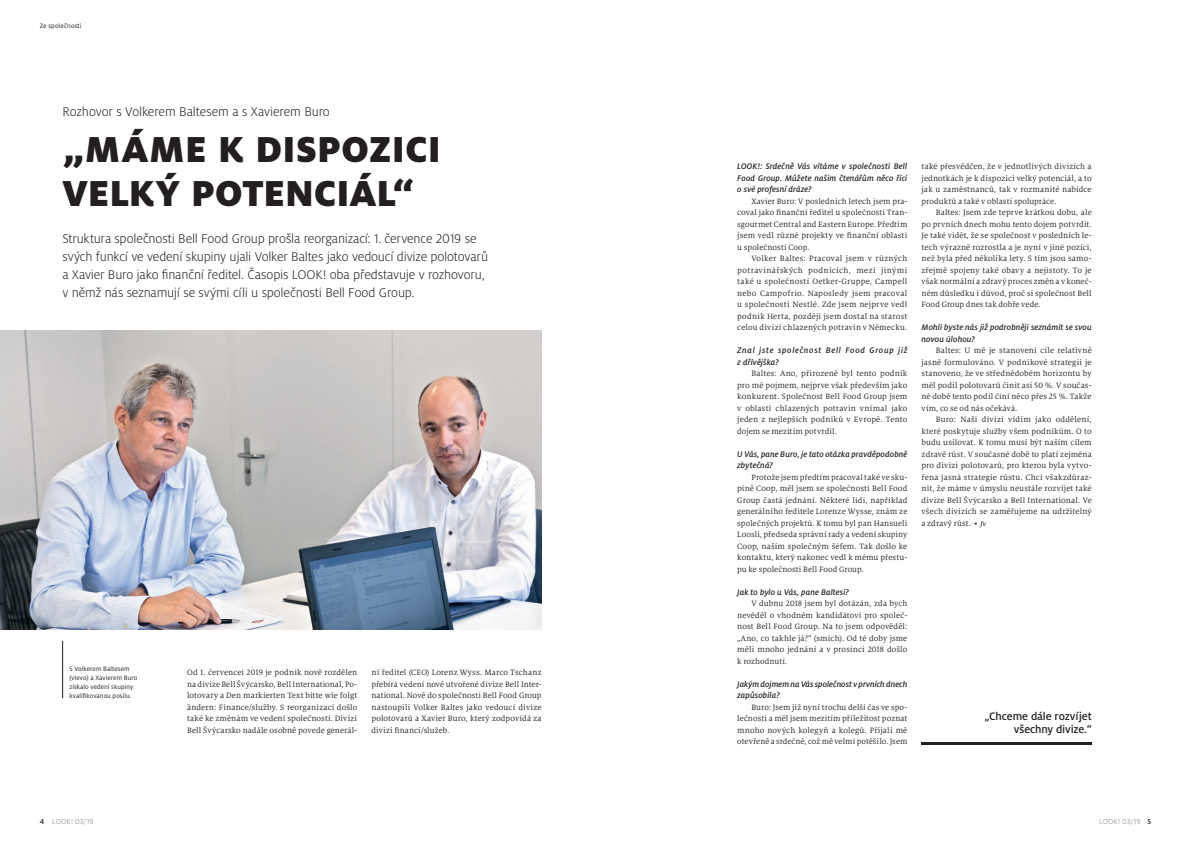
<style>
.page{position:relative;width:1191px;height:842px;background:#fff}
.page>*{position:absolute;margin:0;border:0;box-sizing:border-box;transform-origin:0 0}
.t1{font:900 40px/44px "Milo Pro";letter-spacing:.005em;color:#231f20}
.t2{font:300 14px/18px "Milo Pro";letter-spacing:-.01em;color:#231f20}
.t3{font:500 12px/12.5px "Milo Pro";letter-spacing:-.01em;color:#231f20;text-align:right}
.t4{font:italic 500 9px/11.5px "Milo Pro";letter-spacing:.01em;color:#231f20}
.t5{font:italic 500 9px/11.5px "Milo Pro";letter-spacing:.07em;color:#231f20}
.t6{font:8.5px/11.5px "Milo Serif Pro";letter-spacing:.015em;color:#231f20;text-align:justify}
.t7{font:300 8px "Milo Pro";letter-spacing:.01em;color:#808285}
.t8{font:7px/9px "Milo Pro";letter-spacing:.01em;color:#231f20}
.s1{font-weight:500;color:#231f20}
.s2{font-weight:500;font-style:italic;font-size:7px}
</style>
<div class="page">
<img style="left:0;top:330px;width:541px;height:299px">
<hr style="left:62px;top:641px;width:1px;height:57px;background:#231f20">
<hr style="left:921px;top:742px;width:170px;height:2px;background:#231f20">
<p class="t8" style="left:40px;top:22px;width:43px">Ze společnosti</p>
<h2 class="t2" style="left:62px;top:103px;width:269px">Rozhovor s Volkerem Baltesem a s Xavierem Buro</h2>
<h1 class="t1" style="left:62px;top:127px;width:380px">„MÁME K DISPOZICI<br>VELKÝ POTENCIÁL“</h1>
<p class="t2" style="left:62px;top:229px;width:427px">Struktura společnosti Bell Food Group prošla reorganizací: 1. července 2019 se svých funkcí ve vedení skupiny ujali Volker Baltes jako vedoucí divize polotovarů a Xavier Buro jako finanční ředitel. Časopis LOOK! oba představuje v rozhovoru, v němž nás seznamují se svými cíli u společnosti Bell Food Group.</p>
<p class="t8" style="left:69px;top:664px;width:69px">S Volkerem Baltesem (vlevo) a Xavierem Buro získalo vedení skupiny kvalifikovanou posilu.</p>
<p class="t7" style="left:40px;top:817px;width:55px"><span class="s1">4</span> LOOK! 03/19</p>
<p class="t6" style="left:187px;top:667px;width:172px">Od 1. červencei 2019 je podnik nově rozdělen na divize Bell Švýcarsko, Bell International, Po&shy;lotovary a Den markierten Text bitte wie folgt ändern: Finance/služby. S reorganizací došlo také ke změnám ve vedení společnosti. Divizi Bell Švýcarsko nadále osobně povede generál-</p>
<p class="t6" style="left:371px;top:667px;width:172px">ní ředitel (CEO) Lorenz Wyss. Marco Tschanz přebírá vedení nově utvořené divize Bell Inter&shy;national. Nově do společnosti Bell Food Group nastoupili Volker Baltes jako vedoucí divize polotovarů a Xavier Buro, který zodpovídá za divizi financí/služeb.</p>
<p class="t4" style="left:737px;top:161px;width:172px;text-align:justify">LOOK!: Srdečně Vás vítáme v společnosti Bell Food Group. Můžete našim čtenářům něco říci o své profesní dráze?</p>
<p class="t6" style="left:737px;top:195px;width:172px;text-indent:14px">Xavier Buro: V posledních letech jsem pra&shy;coval jako finanční ředitel u společnosti Tran&shy;sgourmet Central and Eastern Europe. Předtím jsem vedl různé projekty ve finanční oblasti u společnosti Coop.</p>
<p class="t6" style="left:737px;top:253px;width:172px;text-indent:14px">Volker Baltes: Pracoval jsem v různých potravinářských podnicích, mezi jinými také u společností Oetker-Gruppe, Campell nebo Campofrio. Naposledy jsem pracoval u společnosti Nestlé. Zde jsem nejprve vedl podnik Herta, později jsem dostal na starost celou divizi chlazených potravin v Německu.</p>
<p class="t5" style="left:737px;top:345px;width:172px">Znal jste společnost Bell Food Group již z dřívějška?</p>
<p class="t6" style="left:737px;top:368px;width:172px;text-indent:14px">Baltes: Ano, přirozeně byl tento podnik pro mě pojmem, nejprve však především jako konkurent. Společnost Bell Food Group jsem v oblasti chlazených potravin vnímal jako jeden z nejlepších podniků v Evropě. Tento dojem se mezitím potvrdil.</p>
<p class="t4" style="left:737px;top:448px;width:172px">U Vás, pane Buro, je tato otázka pravděpodobně zbytečná?</p>
<p class="t6" style="left:737px;top:471px;width:172px;text-indent:14px">Protože jsem předtím pracoval také ve sku&shy;pině Coop, měl jsem se společností Bell Food Group častá jednání. Některé lidi, například generálního ředitele Lorenze Wysse, znám ze společných projektů. K tomu byl pan Hansueli Loosli, předseda správní rady a vedení skupiny Coop, naším společným šéfem. Tak došlo ke kontaktu, který nakonec vedl k mému přestu&shy;pu ke společnosti Bell Food Group.</p>
<p class="t4" style="left:737px;top:586px;width:113px">Jak to bylo u Vás, pane Baltesi?</p>
<p class="t6" style="left:737px;top:598px;width:172px;text-indent:14px">V dubnu 2018 jsem byl dotázán, zda bych nevěděl o vhodném kandidátovi pro společ&shy;nost Bell Food Group. Na to jsem odpověděl: „Ano, co takhle já?“ (smích). Od té doby jsme měli mnoho jednání a v prosinci 2018 došlo k rozhodnutí.</p>
<p class="t4" style="left:737px;top:678px;width:172px">Jakým dojmem na Vás společnost v prvních dnech zapůsobila?</p>
<p class="t6" style="left:737px;top:701px;width:172px;text-indent:14px">Buro: Jsem již nyní trochu delší čas ve spo&shy;lečnosti a měl jsem mezitím příležitost poznat mnoho nových kolegyň a kolegů. Přijali mě otevřeně a srdečně, což mě velmi potěšilo. Jsem</p>
<p class="t6" style="left:921px;top:161px;width:172px">také přesvědčen, že v jednotlivých divizích a jednotkách je k dispozici velký potenciál, a to jak u zaměstnanců, tak v rozmanité nabídce produktů a také v oblasti spolupráce.</p>
<p class="t6" style="left:921px;top:207px;width:172px;text-indent:14px">Baltes: Jsem zde teprve krátkou dobu, ale po prvních dnech mohu tento dojem potvrdit.<br>Je také vidět, že se společnost v posledních le&shy;tech výrazně rozrostla a je nyní v jiné pozici, než byla před několika lety. S tím jsou samo&shy;zřejmě spojeny také obavy a nejistoty. To je však normální a zdravý proces změn a v koneč&shy;ném důsledku i důvod, proč si společnost Bell Food Group dnes tak dobře vede.</p>
<p class="t4" style="left:921px;top:322px;width:172px">Mohli byste nás již podrobněji seznámit se svou novou úlohou?</p>
<p class="t6" style="left:921px;top:345px;width:172px;text-indent:14px">Baltes: U mě je stanovení cíle relativně jasně formulováno. V podnikové strategii je stanoveno, že ve střednědobém horizontu by měl podíl polotovarů činit asi 50 %. V součas&shy;né době tento podíl činí něco přes 25 %. Takže vím, co se od nás očekává.</p>
<p class="t6" style="left:921px;top:414px;width:172px;text-indent:14px">Buro: Naši divizi vidím jako oddělení, které poskytuje služby všem podnikům. O to budu usilovat. K tomu musí být naším cílem zdravě růst. V současné době to platí zejména pro divizi polotovarů, pro kterou byla vytvo&shy;řena jasná strategie růstu. Chci všakzdůraz&shy;nit, že máme v úmyslu neustále rozvíjet také divize Bell Švýcarsko a Bell International. Ve všech divizích se zaměřujeme na udržitelný a zdravý růst. • <span class="s2">fv</span></p>
<h3 class="t3" style="left:984px;top:710px;width:109px">„Chceme dále rozvíjet všechny divize.“</h3>
<p class="t7" style="left:1099px;top:817px;width:54px">LOOK! 03/19 <span class="s1">5</span></p>
</div>
